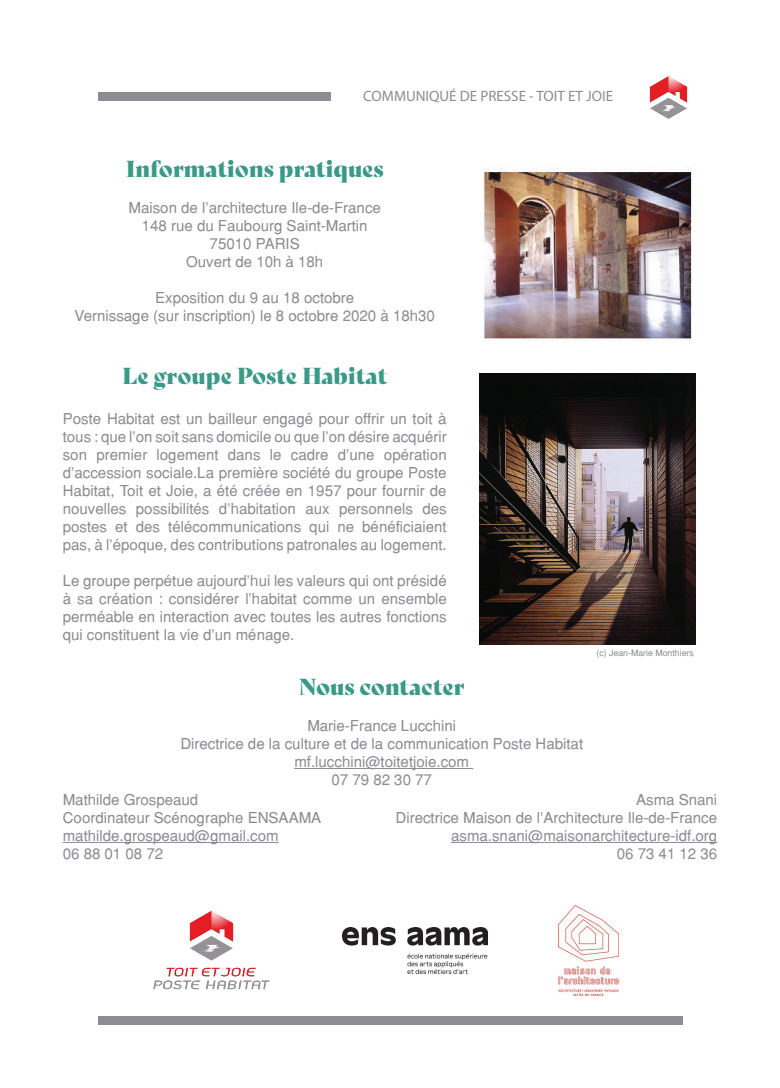
<style>
.page{position:relative;width:780px;height:1088px;background:#fff}
.page>*{position:absolute;margin:0;border:0;box-sizing:border-box;transform-origin:0 0}
.t1{font:22.5px "Bely Display";color:#3b9988}
.t2{font:15px/18px "Helvetica";color:#8b8d92;text-align:center}
.t3{font:15px "Myriad Pro";color:#8b8d92}
.t4{font:8.75px "Helvetica";color:#8b8d92}
</style>
<div class="page">
<div style="left:98px;top:92px;width:233px;height:8px;background:#8b8d92"></div>
<div style="left:98px;top:1016px;width:585px;height:9px;background:#8b8d92"></div>
<hr style="left:294px;top:768px;width:179px;height:1px;background:#8b8d92">
<img style="left:342px;top:927px;width:145px;height:47px">
<img style="left:483px;top:167px;width:209px;height:174px">
<img style="left:558px;top:906px;width:60px;height:89px">
<img style="left:153px;top:910px;width:117px;height:80px">
<img style="left:480px;top:374px;width:215px;height:270px">
<img style="left:649px;top:76px;width:39px;height:43px">
<hr style="left:63px;top:842px;width:216px;height:1px;background:#8b8d92">
<hr style="left:451px;top:842px;width:266px;height:1px;background:#8b8d92">
<p class="t3" style="left:363px;top:87px;width:251px">COMMUNIQUÉ DE PRESSE - TOIT ET JOIE</p>
<h1 class="t1" style="left:126px;top:151px;width:259px">Informations pratiques</h1>
<p class="t2" style="left:128px;top:199px;width:254px">Maison de l'architecture Ile-de-France<br>148 rue du Faubourg Saint-Martin<br>75010 PARIS<br>Ouvert de 10h à 18h</p>
<p class="t2" style="left:74px;top:289px;width:362px">Exposition du 9 au 18 octobre<br>Vernissage (sur inscription) le 8 octobre 2020 à 18h30</p>
<h1 class="t1" style="left:122px;top:357px;width:267px">Le groupe Poste Habitat</h1>
<p class="t2" style="left:63px;top:410px;width:385px;text-align:justify">Poste Habitat est un bailleur engagé pour offrir un toit à tous : que l’on soit sans domicile ou que l’on désire acquérir son premier logement dans le cadre d’une opération d’accession sociale.La première société du groupe Poste Habitat, Toit et Joie, a été créée en 1957 pour fournir de nouvelles possibilités d’habitation aux personnels des postes et des télécommunications qui ne bénéficiaient pas, à l’époque, des contributions patronales au logement.</p>
<p class="t2" style="left:63px;top:572px;width:385px;text-align:justify">Le groupe perpétue aujourd’hui les valeurs qui ont présidé à sa création : considérer l’habitat comme un ensemble perméable en interaction avec toutes les autres fonctions qui constituent la vie d’un ménage.</p>
<h1 class="t1" style="left:299px;top:669px;width:167px">Nous contacter</h1>
<p class="t2" style="left:180px;top:717px;width:404px">Marie-France Lucchini<br>Directrice de la culture et de la communication Poste Habitat mf.lucchini@toitetjoie.com<br>07 79 82 30 77</p>
<p class="t4" style="left:596px;top:647px;width:99px">(c) Jean-Marie Monthiers</p>
<p class="t2" style="left:63px;top:791px;width:260px;text-align:left">Mathilde Grospeaud<br>Coordinateur Scénographe ENSAAMA mathilde.grospeaud@gmail.com<br>06 88 01 08 72</p>
<p class="t2" style="left:395px;top:791px;width:323px;text-align:right">Asma Snani<br>Directrice Maison de l'Architecture Ile-de-France asma.snani@maisonarchitecture-idf.org<br>06 73 41 12 36</p>
</div>
